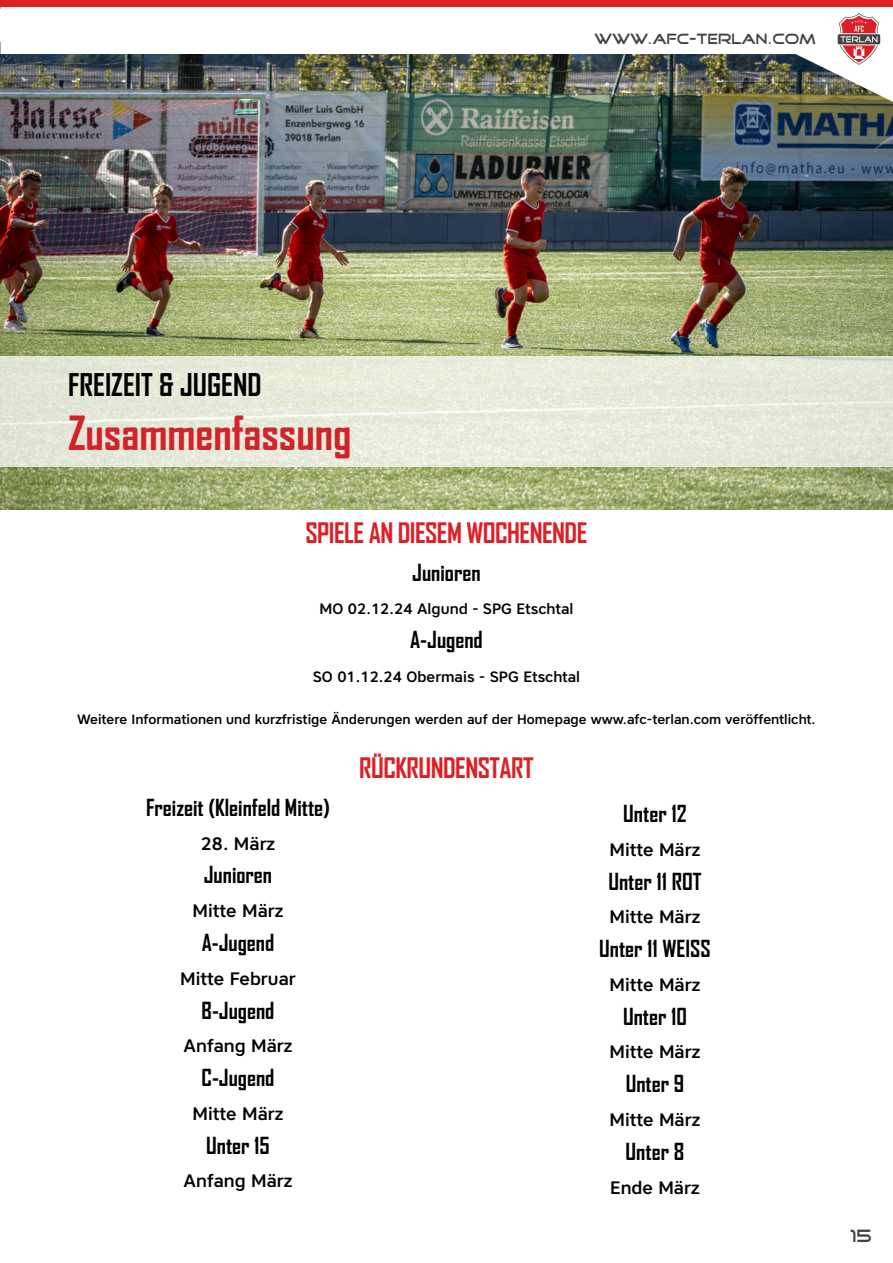
<style>
.page{position:relative;width:893px;height:1263px;background:#fff}
.page>*{position:absolute;margin:0;border:0;box-sizing:border-box;transform-origin:0 0}
.t1{font:700 45px "Agency FB";color:#d2232a}
.t2{font:700 30px "Agency FB";color:#000}
.t3{font:700 27px "Agency FB";letter-spacing:-.02em;color:#dd1f26}
.Hervorhebung{font:700 22.5px "Agency FB";color:#000}
.Hervorhebung-2{font:500 18px "Core Sans A55";color:#000}
.t4{font:18px "Good Times";color:#414042}
.Hervorhebung-3{font:500 15px "Core Sans A55";color:#000}
.t5{font:15px "Good Times";color:#414042}
.Hervorhebung-4{font:500 13.5px "Core Sans A55";color:#000}
</style>
<div class="page">
<img style="left:0;top:102px;width:893px;height:407px">
<div style="left:0;top:356px;width:893px;height:111px;background:#e7eada"></div>
<img style="left:0;top:6px;width:893px;height:96px">
<svg style="left:838px;top:13px;width:42px;height:52px"></svg>
<div style="left:0;top:0;width:893px;height:6px;background:#dd1f26"></div>
<p class="t5" style="left:594px;top:32px;width:224px">WWW.AFC-TERLAN.COM</p>
<p class="t2" style="left:68px;top:366px;width:195px">FREIZEIT &amp; JUGEND</p>
<p class="t1" style="left:68px;top:405px;width:285px">Zusammenfassung</p>
<p class="t3" style="left:305px;top:516px;width:283px">SPIELE AN DIESEM WOCHENENDE</p>
<p class="Hervorhebung" style="left:412px;top:558px;width:70px">Junioren</p>
<p class="Hervorhebung-3" style="left:320px;top:599px;width:255px">MO 02.12.24 Algund - SPG Etschtal</p>
<p class="Hervorhebung" style="left:410px;top:626px;width:74px">A-Jugend</p>
<p class="Hervorhebung-3" style="left:313px;top:667px;width:269px">SO 01.12.24 Obermais - SPG Etschtal</p>
<p class="Hervorhebung-4" style="left:77px;top:710px;width:740px">Weitere Informationen und kurzfristige Änderungen werden auf der Homepage www.afc-terlan.com veröffentlicht.</p>
<p class="Hervorhebung" style="left:146px;top:793px;width:186px">Freizeit (Kleinfeld Mitte)</p>
<p class="Hervorhebung-2" style="left:201px;top:832px;width:76px">28. März</p>
<p class="Hervorhebung" style="left:204px;top:861px;width:70px">Junioren</p>
<p class="Hervorhebung-2" style="left:193px;top:899px;width:92px">Mitte März</p>
<p class="Hervorhebung" style="left:202px;top:928px;width:74px">A-Jugend</p>
<p class="Hervorhebung-2" style="left:180px;top:967px;width:117px">Mitte Februar</p>
<p class="Hervorhebung" style="left:202px;top:996px;width:74px">B-Jugend</p>
<p class="Hervorhebung-2" style="left:184px;top:1034px;width:110px">Anfang März</p>
<p class="Hervorhebung" style="left:202px;top:1063px;width:74px">C-Jugend</p>
<p class="Hervorhebung-2" style="left:193px;top:1102px;width:92px">Mitte März</p>
<p class="Hervorhebung" style="left:206px;top:1131px;width:65px">Unter 15</p>
<p class="Hervorhebung-2" style="left:184px;top:1169px;width:110px">Anfang März</p>
<p class="t3" style="left:359px;top:751px;width:176px">RÜCKRUNDENSTART</p>
<p class="Hervorhebung" style="left:623px;top:800px;width:65px">Unter 12</p>
<p class="Hervorhebung-2" style="left:610px;top:838px;width:92px">Mitte März</p>
<p class="Hervorhebung" style="left:608px;top:867px;width:95px">Unter 11 ROT</p>
<p class="Hervorhebung-2" style="left:610px;top:905px;width:92px">Mitte März</p>
<p class="Hervorhebung" style="left:599px;top:935px;width:113px">Unter 11 WEISS</p>
<p class="Hervorhebung-2" style="left:610px;top:973px;width:92px">Mitte März</p>
<p class="Hervorhebung" style="left:623px;top:1002px;width:65px">Unter 10</p>
<p class="Hervorhebung-2" style="left:610px;top:1040px;width:92px">Mitte März</p>
<p class="Hervorhebung" style="left:626px;top:1070px;width:60px">Unter 9</p>
<p class="Hervorhebung-2" style="left:610px;top:1108px;width:92px">Mitte März</p>
<p class="Hervorhebung" style="left:626px;top:1137px;width:60px">Unter 8</p>
<p class="Hervorhebung-2" style="left:610px;top:1175px;width:91px">Ende März</p>
<p class="t4" style="left:850px;top:1227px;width:23px">15</p>
</div>
